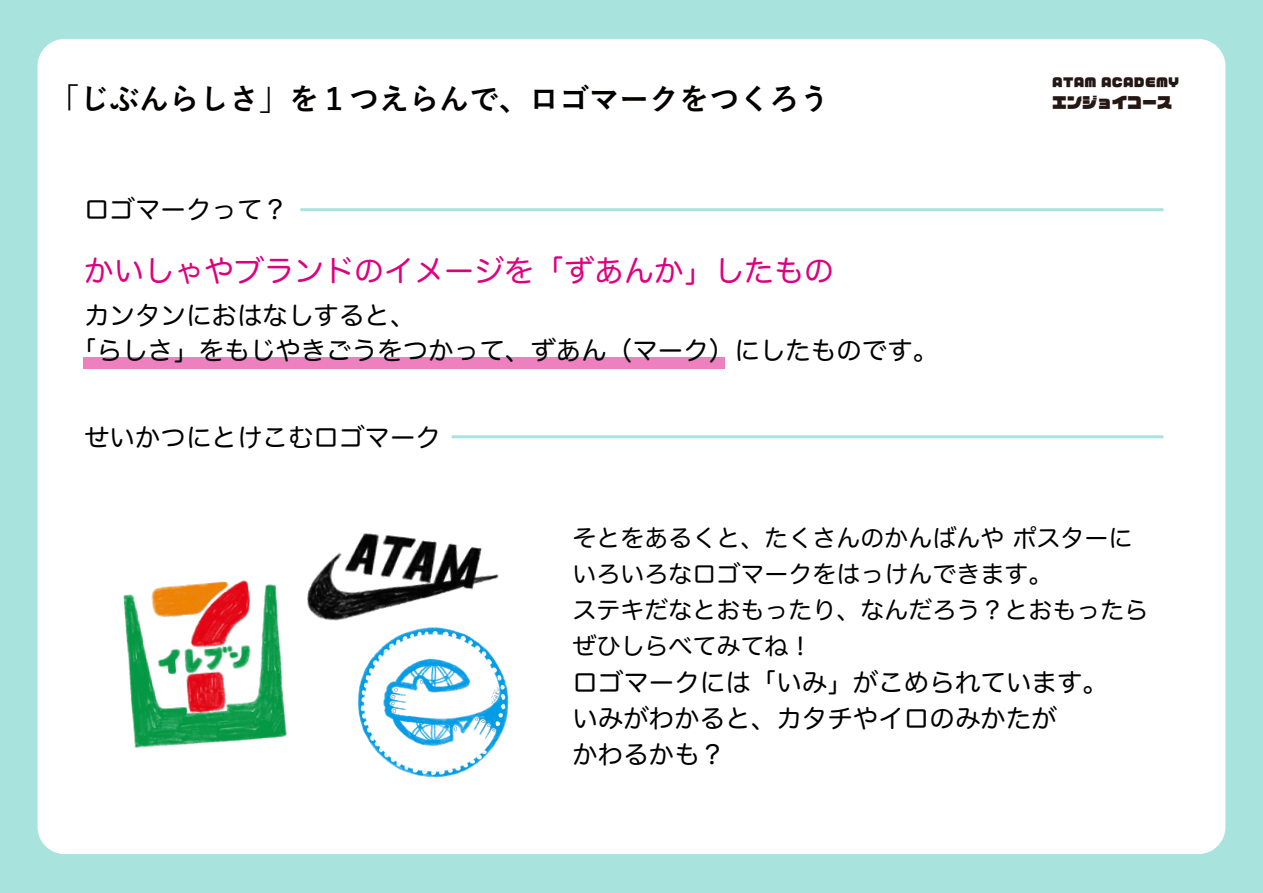
<style>
.page{position:relative;width:1263px;height:893px;background:#a9e3dd}
.page>*{position:absolute;margin:0;border:0;box-sizing:border-box;transform-origin:0 0}
.t1{font:700 30px "Yu Go";color:#040000}
.t2{font:30px "Hira Maru Pro W4";color:#dd007f}
.t3{font:25.5px/36px "Hira Maru Pro W4";color:#000}
.t4{font:24px/36px "Hira Maru Pro W4";color:#000}
.t5{font:15px "VDL Logo Jr Black Black";color:#251714}
.t6{font:12px "VDL Logo Jr Black Black";letter-spacing:.02em;color:#251714}
</style>
<div class="page">
<div style="left:38px;top:39px;width:1187px;height:815px;background:#fff;border-radius:27px"></div>
<div style="left:83px;top:357px;width:641px;height:12px;background:#ee80bf"></div>
<hr style="left:300px;top:208px;width:863px;height:3px;background:#a9e3dd">
<hr style="left:452px;top:435px;width:711px;height:3px;background:#a9e3dd">
<img style="left:123px;top:580px;width:164px;height:168px">
<img style="left:358px;top:655px;width:151px;height:123px">
<img style="left:285px;top:533px;width:214px;height:122px">
<p class="t6" style="left:1052px;top:74px;width:128px">ATAM ACADEMY</p>
<p class="t1" style="left:49px;top:82px;width:781px">「じぶんらしさ」を１つえらんで、ロゴマークをつくろう</p>
<p class="t5" style="left:1052px;top:92px;width:121px">エンジョイコース</p>
<p class="t3" style="left:84px;top:190px;width:205px">ロゴマークって？</p>
<p class="t2" style="left:84px;top:245px;width:751px">かいしゃやブランドのイメージを「ずあんか」したもの</p>
<p class="t3" style="left:71px;top:297px;width:868px;line-height:34.5px;text-indent:13px">カンタンにおはなしすると、<br>「らしさ」をもじやきごうをつかって、ずあん（マーク）にしたものです。</p>
<p class="t3" style="left:84px;top:417px;width:359px">せいかつにとけこむロゴマーク</p>
<p class="t4" style="left:572px;top:519px;width:577px">そとをあるくと、たくさんのかんばんや ポスターにいろいろなロゴマークをはっけんできます。<br>ステキだなとおもったり、なんだろう？とおもったらぜひしらべてみてね！</p>
<p class="t3" style="left:572px;top:663px;width:537px">ロゴマークには「いみ」がこめられています。いみがわかると、カタチやイロのみかたが<br>かわるかも？</p>
</div>
